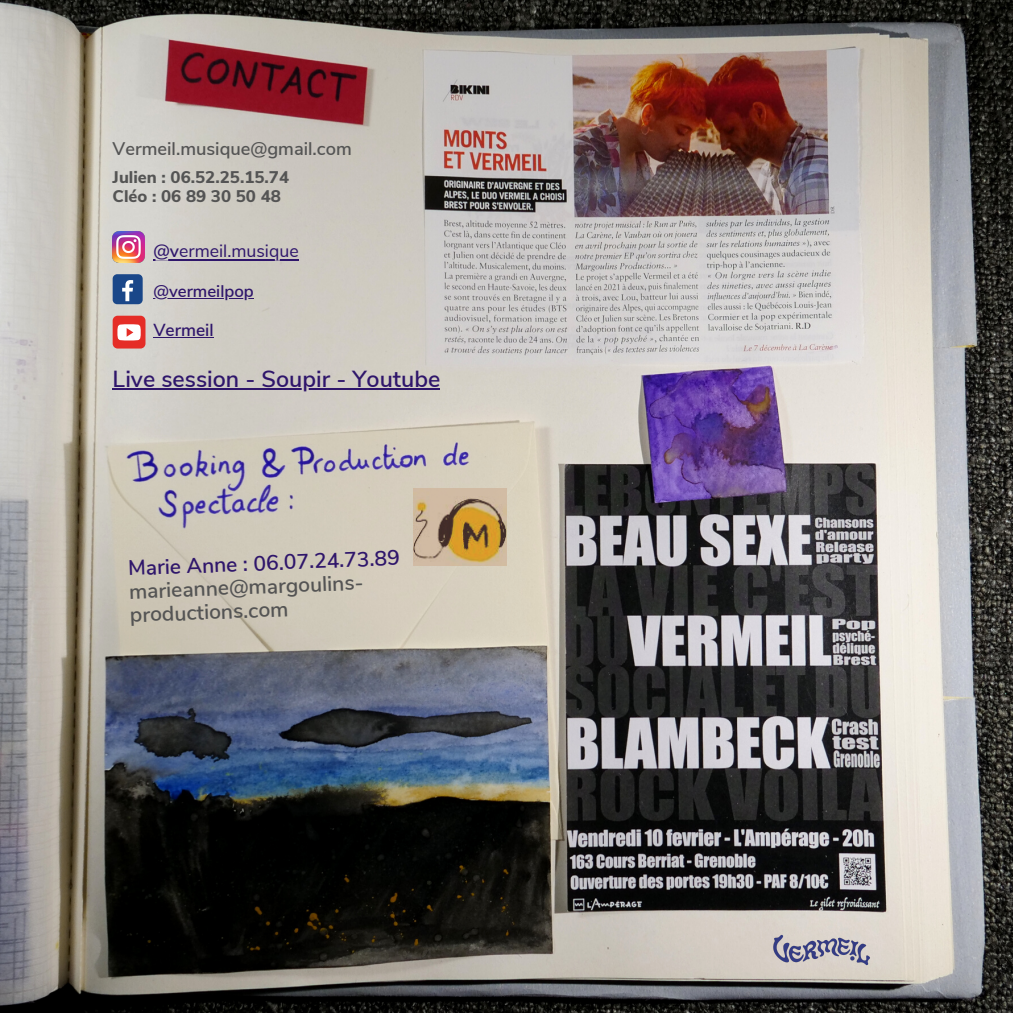
<style>
.page{position:relative;width:1013px;height:1013px;background:#fff}
.page>*{position:absolute;margin:0;border:0;box-sizing:border-box;transform-origin:0 0}
.t1{font:600 23.25px "Nunito Sans";color:#2f166b}
.t2{font:600 21px/23.6px "Nunito Sans";color:#545454}
.t3{font:600 21px "Nunito Sans";color:#2f166b}
.t4{font:600 18.25px "Nunito Sans";color:#545454}
.t5{font:17.75px "Nunito Sans";color:#2f166b}
.t6{font:600 17.38px "Nunito Sans";color:#2f166b}
.t7{font:800 16.88px/19px "Nunito Sans";color:#545454}
.t8{font:600 16.88px "Nunito Sans";color:#2f166b}
.s1{font-weight:600}
</style>
<div class="page">
<img style="left:0;top:0;width:1012px;height:1012px">
<img style="left:414px;top:488px;width:93px;height:77px">
<div style="left:113px;top:274px;width:30px;height:30px;background:#1a4789;border-radius:5px"></div>
<svg style="left:122px;top:280px;width:11px;height:21px"></svg>
<hr style="left:153px;top:298px;width:101px;height:1px;background:#2f166b">
<img style="left:113px;top:231px;width:31px;height:32px">
<svg style="left:153px;top:259px;width:26px;height:1px"></svg>
<hr style="left:179px;top:259px;width:120px;height:1px;background:#2f166b">
<div style="left:113px;top:316px;width:32px;height:32px;background:#e52d27;border-radius:5px"></div>
<svg style="left:117px;top:324px;width:24px;height:16px"></svg>
<hr style="left:153px;top:337px;width:61px;height:1px;background:#2f166b">
<img style="left:768px;top:924px;width:106px;height:48px">
<hr style="left:113px;top:388px;width:327px;height:2px;background:#2f166b">
<p class="t4" style="left:113px;top:136px;width:241px">Vermeil.musique@gmail.com</p>
<p class="t7" style="left:113px;top:168px;width:178px">Julien : 06.52.25.15.74<br>Cléo : 06 89 30 50 48</p>
<p class="t5" style="left:153px;top:239px;width:147px"><span class="s1">@v</span>ermeil.musique</p>
<p class="t8" style="left:153px;top:280px;width:102px">@vermeilpop</p>
<p class="t6" style="left:153px;top:318px;width:62px">Vermeil</p>
<h1 class="t1" style="left:113px;top:363px;width:329px">Live session - Soupir - Youtube</h1>
<p class="t3" style="left:128px;top:553px;width:273px;rotate:-2deg">Marie Anne : 06.07.24.73.89</p>
<p class="t2" style="left:129px;top:579px;width:236px;rotate:-2deg">marieanne@margoulins&shy;productions.com</p>
</div>
